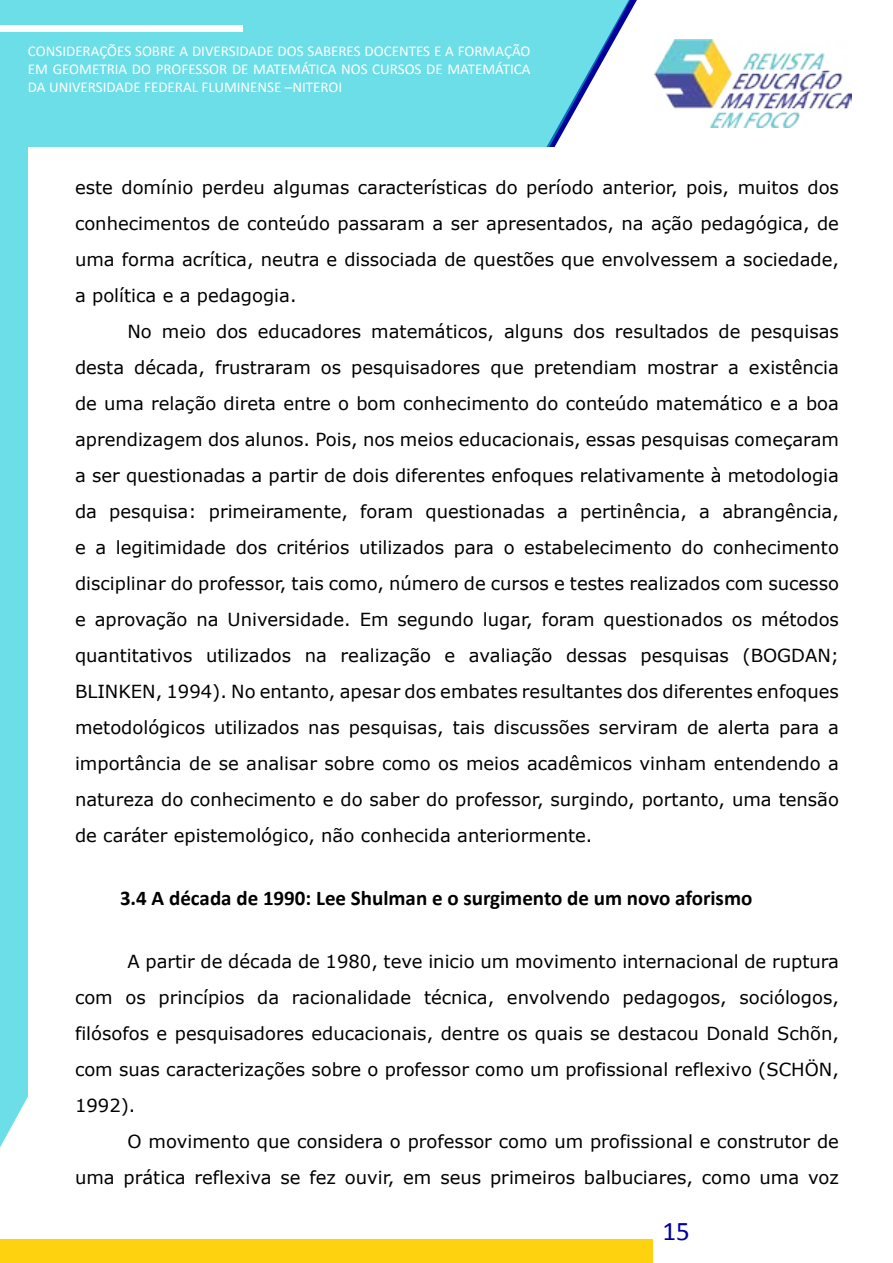
<style>
.page{position:relative;width:893px;height:1263px;background:#fff}
.page>*{position:absolute;margin:0;border:0;box-sizing:border-box;transform-origin:0 0}
.t1{font:27px "Calibri";color:#00009c}
.t2{font:700 21px "Calibri";color:#000}
.t3{font:18px/36px "Verdana";color:#000;text-align:justify}
.t4{font:15px/18px "Calibri";color:#fff;text-align:justify}
</style>
<div class="page">
<img style="left:654px;top:39px;width:197px;height:88px">
<div style="left:0;top:0;width:630px;height:1147px;background:#6cdee7"></div>
<div style="left:0;top:25px;width:242px;height:6px;background:#fff"></div>
<div style="left:0;top:1239px;width:653px;height:24px;background:#ffd20f"></div>
<div style="left:28px;top:148px;width:835px;height:1074px;background:#fff"></div>
<p class="t4" style="left:28px;top:42px;width:504px">CONSIDERAÇÕES SOBRE A DIVERSIDADE DOS SABERES DOCENTES E A FORMAÇÃO EM GEOMETRIA DO PROFESSOR DE MATEMÁTICA NOS CURSOS DE MATEMÁTICA DA UNIVERSIDADE FEDERAL FLUMINENSE –NITEROI</p>
<p class="t3" style="left:75px;top:169px;width:765px">este domínio perdeu algumas características do período anterior, pois, muitos dos conhecimentos de conteúdo passaram a ser apresentados, na ação pedagógica, de uma forma acrítica, neutra e dissociada de questões que envolvessem a sociedade, a política e a pedagogia.</p>
<p class="t3" style="left:75px;top:313px;width:765px;text-indent:53px">No meio dos educadores matemáticos, alguns dos resultados de pesquisas desta década, frustraram os pesquisadores que pretendiam mostrar a existência de uma relação direta entre o bom conhecimento do conteúdo matemático e a boa aprendizagem dos alunos. Pois, nos meios educacionais, essas pesquisas começaram a ser questionadas a partir de dois diferentes enfoques relativamente à metodologia da pesquisa: primeiramente, foram questionadas a pertinência, a abrangência, e a legitimidade dos critérios utilizados para o estabelecimento do conhecimento disciplinar do professor, tais como, número de cursos e testes realizados com sucesso e aprovação na Universidade. Em segundo lugar, foram questionados os métodos quantitativos utilizados na realização e avaliação dessas pesquisas (BOGDAN; BLINKEN, 1994). No entanto, apesar dos embates resultantes dos diferentes enfoques metodológicos utilizados nas pesquisas, tais discussões serviram de alerta para a importância de se analisar sobre como os meios acadêmicos vinham entendendo a natureza do conhecimento e do saber do professor, surgindo, portanto, uma tensão de caráter epistemológico, não conhecida anteriormente.</p>
<p class="t2" style="left:120px;top:884px;width:634px">3.4 A década de 1990: Lee Shulman e o surgimento de um novo aforismo</p>
<p class="t3" style="left:75px;top:943px;width:765px;text-indent:53px">A partir de década de 1980, teve inicio um movimento internacional de ruptura com os princípios da racionalidade técnica, envolvendo pedagogos, sociólogos, filósofos e pesquisadores educacionais, dentre os quais se destacou Donald Schõn, com suas caracterizações sobre o professor como um profissional reflexivo (SCHÖN, 1992).</p>
<p class="t3" style="left:75px;top:1123px;width:765px;text-align:right">O movimento que considera o professor como um profissional e construtor de<br>uma prática reflexiva se fez ouvir, em seus primeiros balbuciares, como uma voz</p>
<h1 class="t1" style="left:662px;top:1213px;width:29px">15</h1>
</div>
